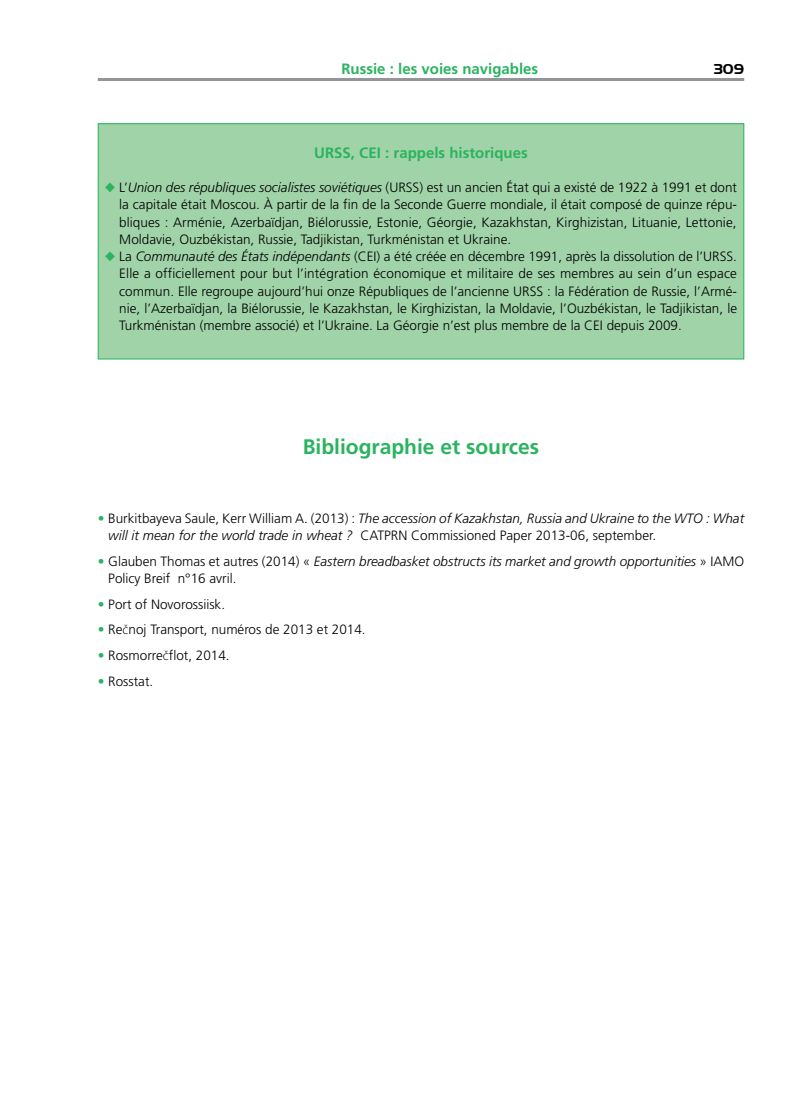
<style>
.page{position:relative;width:808px;height:1106px;background:#fff}
.page>*{position:absolute;margin:0;border:0;box-sizing:border-box;transform-origin:0 0}
.t1{font:700 21px "Frutiger";color:#2ab360}
.t2{font:700 15px "Frutiger";color:#2ab360}
.t3{font:700 15px "Handel Got D";color:#000}
.t4{font:300 13.5px/17.2px "Frutiger";color:#000;text-align:justify}
.t5{font:italic 300 13.5px/17.2px "Frutiger";color:#000}
.s1{color:#2ab360}
.s2{font-style:italic}
.s3{font-style:normal;color:#2ab360}
.s4{font-style:normal}
.s5{font-family:"Myriad Pro"}
</style>
<div class="page">
<hr style="left:98px;top:78px;width:646px;height:3px;background:#939598">
<div style="left:98px;top:124px;width:646px;height:235px;background:#a1d3a9"></div>
<div style="left:98px;top:123px;width:646px;height:236px;border:1px solid #2ab360"></div>
<p class="t2" style="left:341px;top:60px;width:198px">Russie : les voies navigables</p>
<p class="t3" style="left:714px;top:60px;width:32px">309</p>
<p class="t2" style="left:314px;top:144px;width:215px">URSS, CEI : rappels historiques</p>
<p class="t4" style="left:119px;top:179px;width:619px;text-indent:-14px"><span class="s1">◆</span> L’<span class="s2">Union des républiques socialistes soviétiques</span> (URSS) est un ancien État qui a existé de 1922 à 1991 et dont la capitale était Moscou. À partir de la fin de la Seconde Guerre mondiale, il était composé de quinze répu&shy;bliques : Arménie, Azerbaïdjan, Biélorussie, Estonie, Géorgie, Kazakhstan, Kirghizistan, Lituanie, Lettonie, Moldavie, Ouzbékistan, Russie, Tadjikistan, Turkménistan et Ukraine.</p>
<p class="t4" style="left:119px;top:248px;width:619px;text-indent:-14px"><span class="s1">◆</span> La <span class="s2">Communauté des États indépendants</span> (CEI) a été créée en décembre 1991, après la dissolution de l’URSS.<br>Elle a officiellement pour but l’intégration économique et militaire de ses membres au sein d’un espace commun. Elle regroupe aujourd’hui onze Républiques de l’ancienne URSS : la Fédération de Russie, l’Armé&shy;nie, l’Azerbaïdjan, la Biélorussie, le Kazakhstan, le Kirghizistan, la Moldavie, l’Ouzbékistan, le Tadjikistan, le Turkménistan (membre associé) et l’Ukraine. La Géorgie n’est plus membre de la CEI depuis 2009.</p>
<h1 class="t1" style="left:303px;top:434px;width:238px">Bibliographie et sources</h1>
<p class="t5" style="left:108px;top:509px;width:637px;text-indent:-11px"><span class="s3">•</span> <span class="s4">Burkitbayeva Saule, Kerr William A. (2013) :</span> The accession of Kazakhstan, Russia and Ukraine to the WTO : What will it mean for the world trade in wheat ? <span class="s4">CATPRN Commissioned Paper 2013-06, september.</span></p>
<p class="t5" style="left:108px;top:552px;width:637px;text-indent:-11px"><span class="s3">•</span> <span class="s4">Glauben Thomas et autres (2014) «</span> Eastern breadbasket obstructs its market and growth opportunities <span class="s4">» IAMO<br>Policy Breif n°16 avril.</span></p>
<p class="t4" style="left:98px;top:595px;width:129px"><span class="s1">•</span> Port of Novorossiisk.</p>
<p class="t4" style="left:98px;top:621px;width:269px"><span class="s1">•</span> Re<span class="s5">č</span>noj Transport, numéros de 2013 et 2014.</p>
<p class="t4" style="left:98px;top:647px;width:133px"><span class="s1">•</span> Rosmorre<span class="s5">č</span>flot, 2014.</p>
<p class="t4" style="left:98px;top:673px;width:57px"><span class="s1">•</span> Rosstat.</p>
</div>
